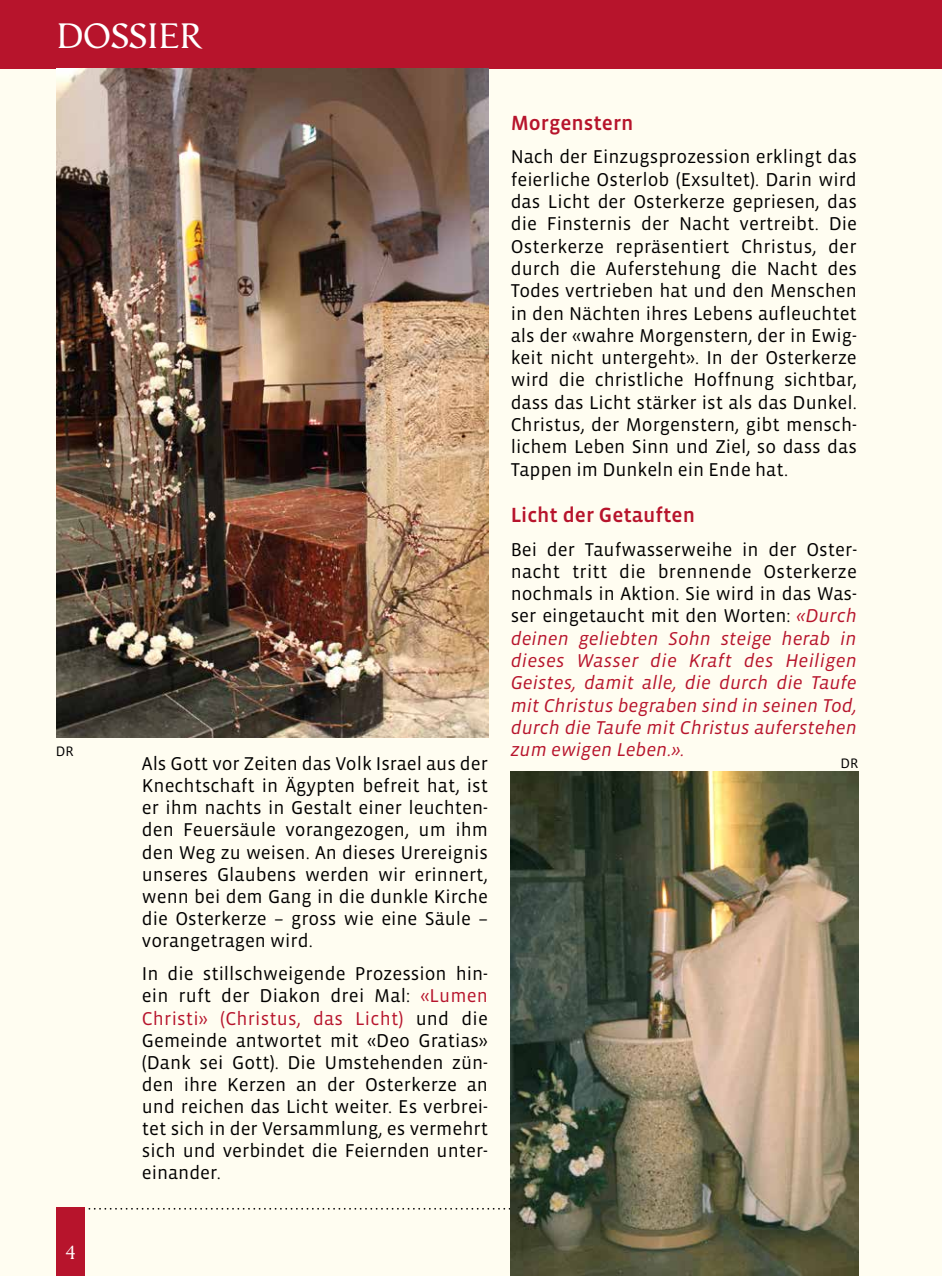
<style>
.page{position:relative;width:942px;height:1276px;background:#fff}
.page>*{position:absolute;margin:0;border:0;box-sizing:border-box;transform-origin:0 0}
.t1{font:36px "Vega";color:#fff}
.t2{font:21px "Vista Sans Med";color:#b7142c}
.t3{font:20px "Vega";color:#fff}
.t4{font:19px/22.2px "Vista Sans";color:#000;text-align:justify}
.t5{font:italic 19px/22.2px "Vista Sans";color:#b7142c;text-align:justify}
.t6{font:14px "Vista Sans";color:#000}
.s1{color:#b7142c}
.s2{font-style:normal;color:#000}
</style>
<div class="page">
<div style="left:0;top:0;width:941px;height:1276px;background:#fffdf1"></div>
<svg style="left:88px;top:1208px;width:422px;height:1px"></svg>
<div style="left:57px;top:1208px;width:28px;height:68px;background:#b7142c"></div>
<div style="left:0;top:0;width:941px;height:68px;background:#b7142c"></div>
<img style="left:57px;top:68px;width:431px;height:669px">
<img style="left:510px;top:771px;width:348px;height:505px">
<h1 class="t1" style="left:57px;top:15px;width:147px">DOSSIER</h1>
<p class="t6" style="left:56px;top:744px;width:19px">DR</p>
<p class="t3" style="left:64px;top:1240px;width:15px">#</p>
<p class="t3" style="left:66px;top:1240px;width:12px">4</p>
<p class="t4" style="left:142px;top:753px;width:347px">Als Gott vor Zeiten das Volk Israel aus der Knechtschaft in Ägypten befreit hat, ist er ihm nachts in Gestalt einer leuchten&shy;den Feuersäule vorangezogen, um ihm den Weg zu weisen. An dieses Urereignis unseres Glaubens werden wir erinnert, wenn bei dem Gang in die dunkle Kirche die Osterkerze – gross wie eine Säule – vorangetragen wird.</p>
<p class="t4" style="left:142px;top:963px;width:347px">In die stillschweigende Prozession hin&shy;ein ruft der Diakon drei Mal: <span class="s1">«Lumen Christi» (Christus, das Licht)</span> und die Gemeinde antwortet mit «Deo Gratias» (Dank sei Gott). Die Umstehenden zün&shy;den ihre Kerzen an der Osterkerze an und reichen das Licht weiter. Es verbrei&shy;tet sich in der Versammlung, es vermehrt sich und verbindet die Feiernden unter&shy;einander.</p>
<p class="t2" style="left:510px;top:112px;width:124px">Morgenstern</p>
<p class="t4" style="left:510px;top:146px;width:348px">Nach der Einzugsprozession erklingt das feierliche Osterlob (Exsultet). Darin wird das Licht der Osterkerze gepriesen, das die Finsternis der Nacht vertreibt. Die Osterkerze repräsentiert Christus, der durch die Auferstehung die Nacht des Todes vertrieben hat und den Menschen in den Nächten ihres Lebens aufleuchtet als der «wahre Morgenstern, der in Ewig&shy;keit nicht untergeht». In der Osterkerze wird die christliche Hoffnung sichtbar, dass das Licht stärker ist als das Dunkel.<br>Christus, der Morgenstern, gibt mensch&shy;lichem Leben Sinn und Ziel, so dass das Tappen im Dunkeln ein Ende hat.</p>
<p class="t2" style="left:510px;top:504px;width:186px">Licht der Getauften</p>
<p class="t5" style="left:510px;top:538px;width:348px"><span class="s2">Bei der Taufwasserweihe in der Oster&shy;nacht tritt die brennende Osterkerze nochmals in Aktion. Sie wird in das Was&shy;ser eingetaucht mit den Worten:</span> «Durch deinen geliebten Sohn steige herab in dieses Wasser die Kraft des Heiligen Geistes, damit alle, die durch die Taufe mit Christus begraben sind in seinen Tod, durch die Taufe mit Christus auferstehen zum ewigen Leben.».</p>
<p class="t6" style="left:840px;top:755px;width:19px">DR</p>
</div>
